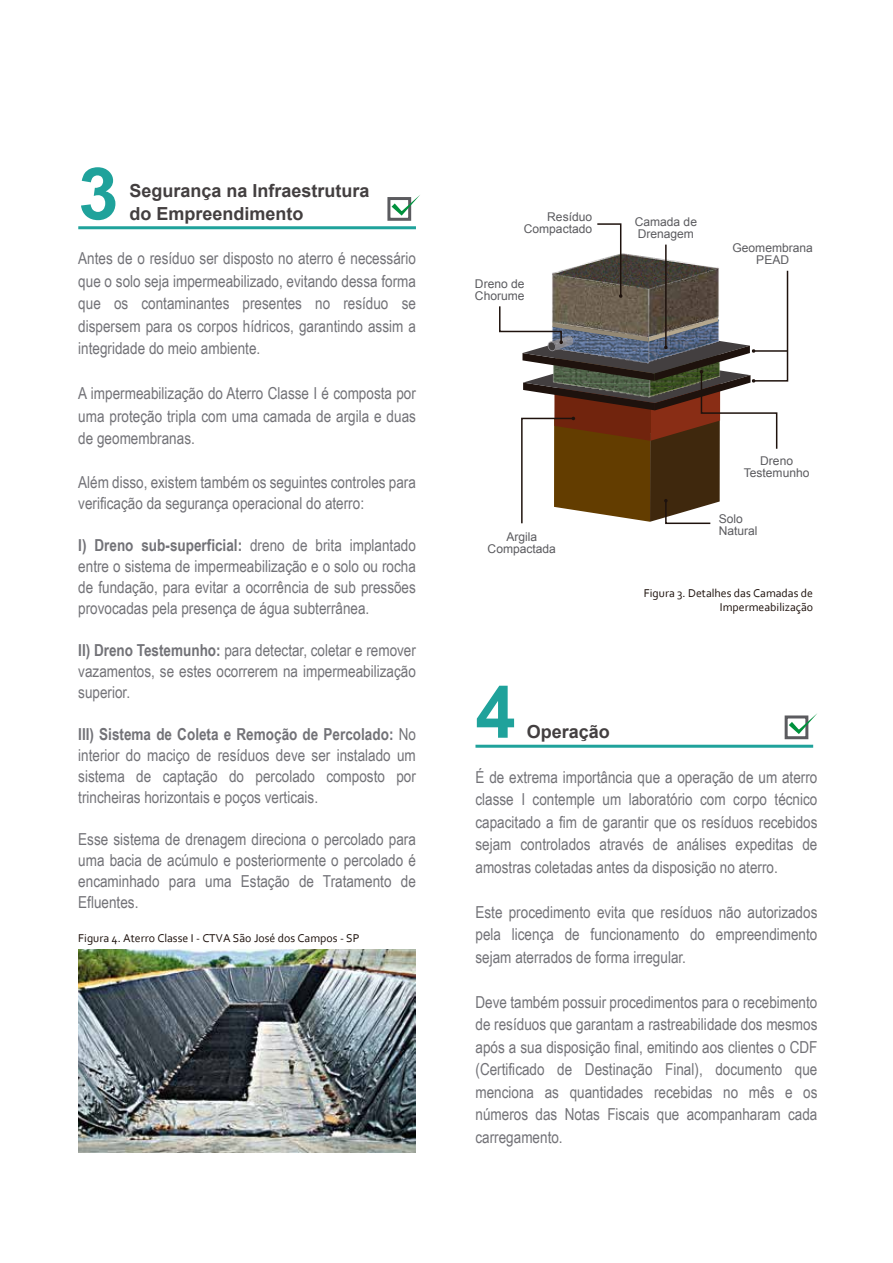
<style>
.page{position:relative;width:893px;height:1263px;background:#fff}
.page>*{position:absolute;margin:0;border:0;box-sizing:border-box;transform-origin:0 0}
.t1{font:700 72.3px "Arial";color:#1fa29b}
.t2{font:700 18px/22.5px "Arial";color:#433f40}
.t3{font:16.5px/22.5px "Arial Narrow";color:#727277;text-align:justify}
.t4{font:12px/12px "Arial";color:#5b5b5f}
.t5{font:11.85px/14.2px "Corbel";color:#1e120d;text-align:right}
.s1{font-weight:700}
</style>
<div class="page">
<hr style="left:78px;top:226px;width:338px;height:3px;background:#1fa29b">
<div style="left:387px;top:197px;width:24px;height:24px;border:3px solid #5b5b5f"></div>
<svg style="left:392px;top:195px;width:28px;height:21px"></svg>
<hr style="left:475px;top:745px;width:338px;height:3px;background:#1fa29b">
<div style="left:785px;top:715px;width:23px;height:24px;border:3px solid #5b5b5f"></div>
<svg style="left:789px;top:713px;width:28px;height:21px"></svg>
<svg style="left:499px;top:223px;width:290px;height:302px"></svg>
<img style="left:78px;top:949px;width:338px;height:203px">
<h1 class="t1" style="left:78px;top:146px;width:42px">3</h1>
<p class="t2" style="left:130px;top:180px;width:242px">Segurança na Infraestrutura do Empreendimento</p>
<p class="t3" style="left:78px;top:247px;width:339px">Antes de o resíduo ser disposto no aterro é necessário que o solo seja impermeabilizado, evitando dessa forma que os contaminantes presentes no resíduo se dispersem para os corpos hídricos, garantindo assim a integridade do meio ambiente.</p>
<p class="t3" style="left:78px;top:382px;width:339px">A impermeabilização do Aterro Classe I é composta por uma proteção tripla com uma camada de argila e duas de geomembranas.</p>
<p class="t3" style="left:78px;top:471px;width:339px;line-height:21px">Além disso, existem também os seguintes controles para verificação da segurança operacional do aterro:</p>
<p class="t3" style="left:78px;top:534px;width:339px;line-height:21px"><span class="s1">I) Dreno sub-superficial:</span> dreno de brita implantado entre o sistema de impermeabilização e o solo ou rocha de fundação, para evitar a ocorrência de sub pressões provocadas pela presença de água subterrânea.</p>
<p class="t3" style="left:78px;top:639px;width:339px;line-height:21px"><span class="s1">II) Dreno Testemunho:</span> para detectar, coletar e remover vazamentos, se estes ocorrerem na impermeabilização superior.</p>
<p class="t3" style="left:78px;top:723px;width:339px;line-height:21px"><span class="s1">III) Sistema de Coleta e Remoção de Percolado:</span> No interior do maciço de resíduos deve ser instalado um sistema de captação do percolado composto por trincheiras horizontais e poços verticais.</p>
<p class="t3" style="left:78px;top:828px;width:339px;line-height:21px">Esse sistema de drenagem direciona o percolado para uma bacia de acúmulo e posteriormente o percolado é encaminhado para uma Estação de Tratamento de Efluentes.</p>
<p class="t5" style="left:78px;top:930px;width:283px">Figura 4. Aterro Classe I - CTVA São José dos Campos - SP</p>
<p class="t4" style="left:524px;top:211px;width:70px;text-align:right">Resíduo<br>Compactado</p>
<p class="t4" style="left:635px;top:215px;width:64px">Camada de<br>Drenagem</p>
<p class="t4" style="left:475px;top:278px;width:51px">Dreno de<br>Chorume</p>
<p class="t4" style="left:732px;top:242px;width:82px;text-align:center">Geomembrana<br>PEAD</p>
<p class="t4" style="left:488px;top:531px;width:70px;text-align:center">Argila<br>Compactada</p>
<p class="t4" style="left:744px;top:455px;width:67px;text-align:center">Dreno<br>Testemunho</p>
<p class="t4" style="left:719px;top:513px;width:40px">Solo<br>Natural</p>
<p class="t5" style="left:644px;top:585px;width:171px">Figura 3. Detalhes das Camadas de<br>Impermeabilização</p>
<h1 class="t1" style="left:475px;top:664px;width:42px">4</h1>
<p class="t2" style="left:527px;top:721px;width:85px">Operação</p>
<p class="t3" style="left:475px;top:765px;width:343px">É de extrema importância que a operação de um aterro classe I contemple um laboratório com corpo técnico capacitado a fim de garantir que os resíduos recebidos sejam controlados através de análises expeditas de amostras coletadas antes da disposição no aterro.</p>
<p class="t3" style="left:475px;top:900px;width:343px">Este procedimento evita que resíduos não autorizados pela licença de funcionamento do empreendimento sejam aterrados de forma irregular.</p>
<p class="t3" style="left:475px;top:990px;width:344px">Deve também possuir procedimentos para o recebimento de resíduos que garantam a rastreabilidade dos mesmos após a sua disposição final, emitindo aos clientes o CDF (Certificado de Destinação Final), documento que menciona as quantidades recebidas no mês e os números das Notas Fiscais que acompanharam cada carregamento.</p>
</div>
